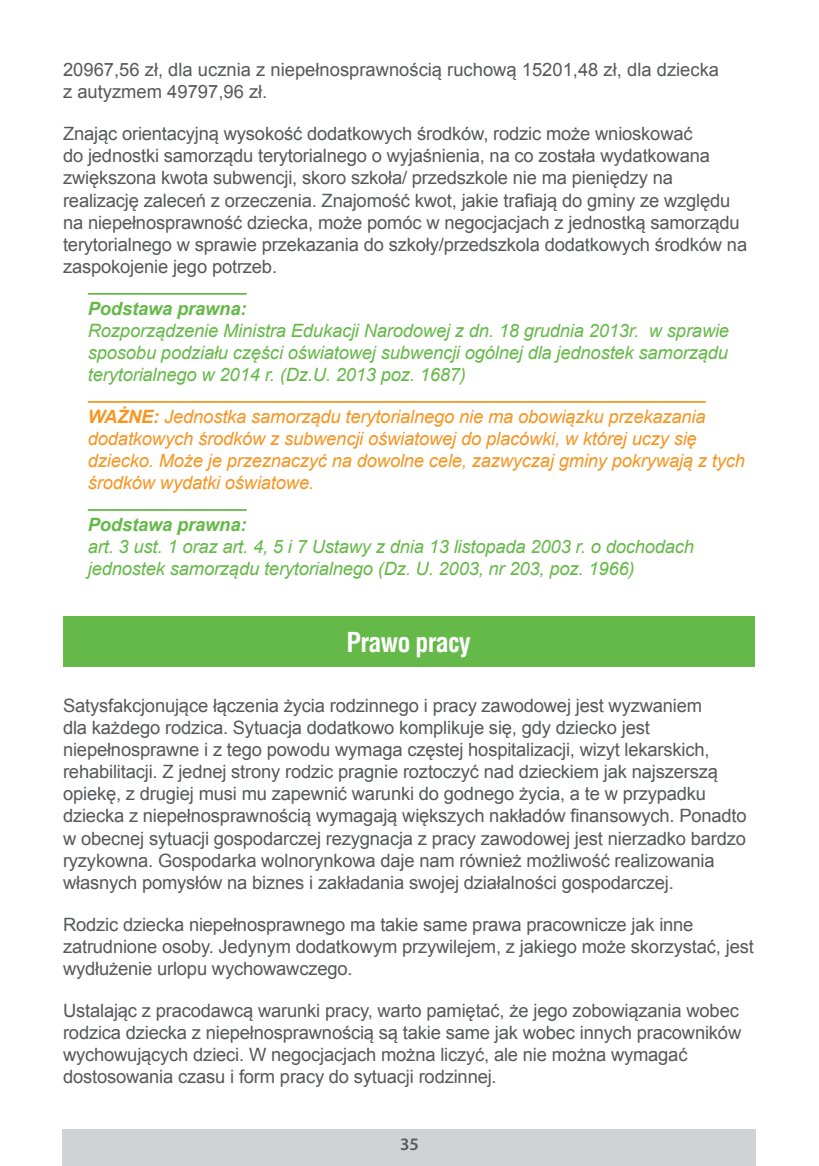
<style>
.page{position:relative;width:819px;height:1166px;background:#fff}
.page>*{position:absolute;margin:0;border:0;box-sizing:border-box;transform-origin:0 0}
.t1{font:700 26.25px "Switzerland Condensed";letter-spacing:-.03em;color:#fff}
.t2{font:18.38px/22.1px "Arial";letter-spacing:-.01em;color:#57585a}
.t3{font:italic 18.38px/22.1px "Arial";letter-spacing:-.01em;color:#65b948;text-align:justify}
.t4{font:italic 18.38px/22.1px "Arial";letter-spacing:-.01em;color:#f79521}
.t5{font:italic 700 18.38px "Arial";letter-spacing:-.01em;color:#65b948}
.t6{font:600 17.5px "Myriad Pro";color:#57585a}
.s1{font-weight:700}
</style>
<div class="page">
<div style="left:63px;top:1130px;width:693px;height:36px;background:#d1d2d4"></div>
<hr style="left:88px;top:293px;width:159px;height:2px;background:#65b948">
<hr style="left:88px;top:401px;width:617px;height:2px;background:#f79521">
<hr style="left:88px;top:509px;width:159px;height:2px;background:#65b948">
<div style="left:63px;top:616px;width:691px;height:51px;background:#65b948"></div>
<p class="t2" style="left:63px;top:59px;width:657px">20967,56 zł, dla ucznia z niepełnosprawnością ruchową 15201,48 zł, dla dziecka z autyzmem 49797,96 zł.</p>
<p class="t2" style="left:63px;top:123px;width:685px">Znając orientacyjną wysokość dodatkowych środków, rodzic może wnioskować<br>do jednostki samorządu terytorialnego o wyjaśnienia, na co została wydatkowana zwiększona kwota subwencji, skoro szkoła/ przedszkole nie ma pieniędzy na realizację zaleceń z orzeczenia. Znajomość kwot, jakie trafiają do gminy ze względu na niepełnosprawność dziecka, może pomóc w negocjacjach z jednostką samorządu terytorialnego w sprawie przekazania do szkoły/przedszkola dodatkowych środków na zaspokojenie jego potrzeb.</p>
<p class="t5" style="left:88px;top:296px;width:160px">Podstawa prawna:</p>
<p class="t3" style="left:88px;top:319px;width:642px">Rozporządzenie Ministra Edukacji Narodowej z dn. 18 grudnia 2013r. w sprawie sposobu podziału części oświatowej subwencji ogólnej dla jednostek samorządu terytorialnego w 2014 r. (Dz.U. 2013 poz. 1687)</p>
<p class="t4" style="left:88px;top:405px;width:658px"><span class="s1">WAŻNE:</span> Jednostka samorządu terytorialnego nie ma obowiązku przekazania dodatkowych środków z subwencji oświatowej do placówki, w której uczy się dziecko. Może je przeznaczyć na dowolne cele, zazwyczaj gminy pokrywają z tych środków wydatki oświatowe.</p>
<p class="t5" style="left:88px;top:512px;width:160px">Podstawa prawna:</p>
<p class="t3" style="left:88px;top:535px;width:607px">art. 3 ust. 1 oraz art. 4, 5 i 7 Ustawy z dnia 13 listopada 2003 r. o dochodach jednostek samorządu terytorialnego (Dz. U. 2003, nr 203, poz. 1966)</p>
<h1 class="t1" style="left:346px;top:627px;width:126px">Prawo pracy</h1>
<p class="t2" style="left:63px;top:694px;width:685px">Satysfakcjonujące łączenia życia rodzinnego i pracy zawodowej jest wyzwaniem<br>dla każdego rodzica. Sytuacja dodatkowo komplikuje się, gdy dziecko jest niepełnosprawne i z tego powodu wymaga częstej hospitalizacji, wizyt lekarskich, rehabilitacji. Z jednej strony rodzic pragnie roztoczyć nad dzieckiem jak najszerszą opiekę, z drugiej musi mu zapewnić warunki do godnego życia, a te w przypadku dziecka z niepełnosprawnością wymagają większych nakładów finansowych. Ponadto w obecnej sytuacji gospodarczej rezygnacja z pracy zawodowej jest nierzadko bardzo ryzykowna. Gospodarka wolnorynkowa daje nam również możliwość realizowania własnych pomysłów na biznes i zakładania swojej działalności gospodarczej.</p>
<p class="t2" style="left:63px;top:913px;width:692px">Rodzic dziecka niepełnosprawnego ma takie same prawa pracownicze jak inne zatrudnione osoby. Jedynym dodatkowym przywilejem, z jakiego może skorzystać, jest wydłużenie urlopu wychowawczego.</p>
<p class="t2" style="left:63px;top:999px;width:679px">Ustalając z pracodawcą warunki pracy, warto pamiętać, że jego zobowiązania wobec rodzica dziecka z niepełnosprawnością są takie same jak wobec innych pracowników wychowujących dzieci. W negocjacjach można liczyć, ale nie można wymagać dostosowania czasu i form pracy do sytuacji rodzinnej.</p>
<p class="t6" style="left:400px;top:1132px;width:20px">35</p>
</div>
